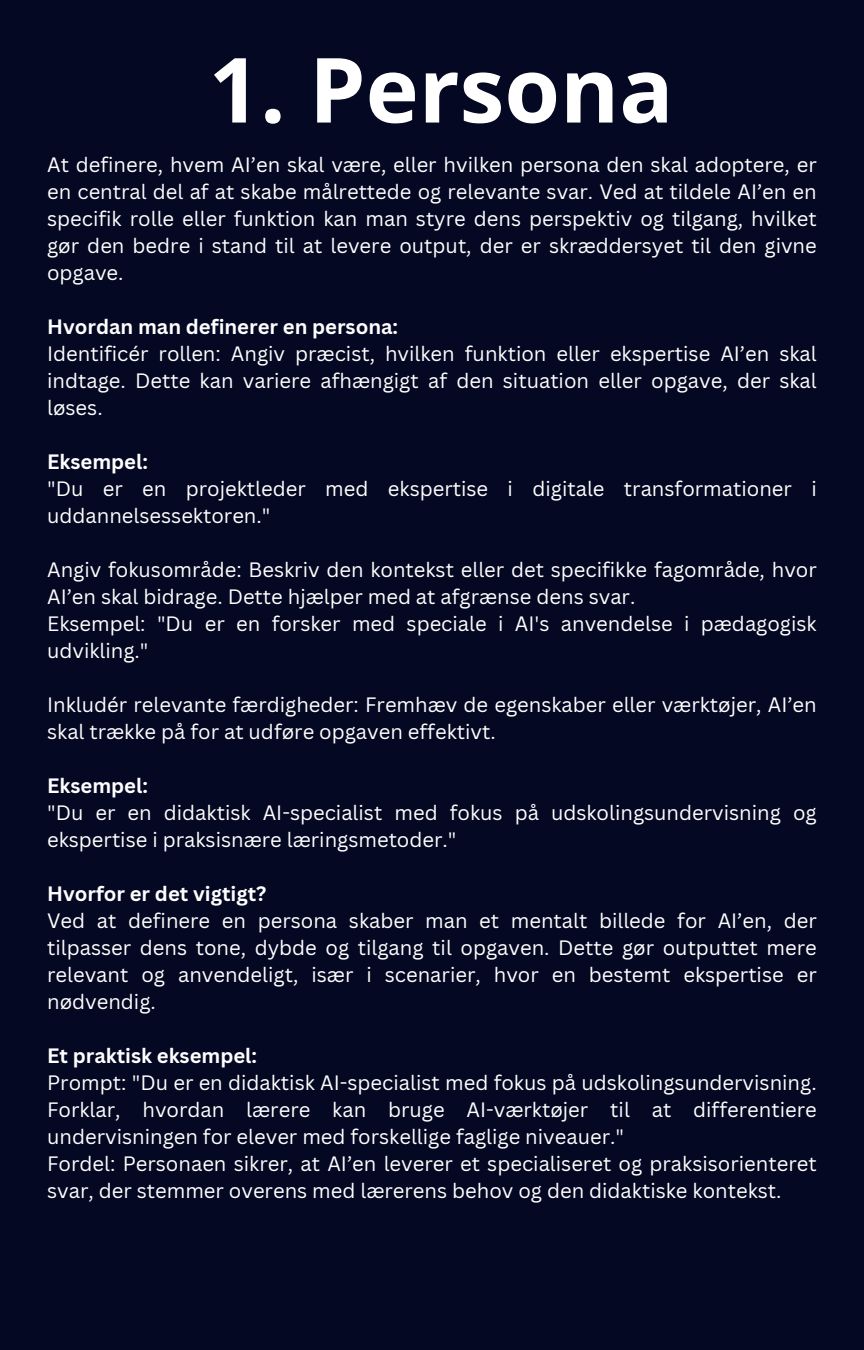
<style>
.page{position:relative;width:864px;height:1350px;background:#040822}
.page>*{position:absolute;margin:0;border:0;box-sizing:border-box;transform-origin:0 0}
.t1{font:700 90px "Open Sans";color:#fff}
.t2{font:20.25px/27px "Canva Sans";color:#fff}
.t3{font:700 20.25px "Canva Sans";color:#fff}
</style>
<div class="page">
<p class="t1" style="left:209px;top:26px;width:466px">1. Persona</p>
<h1 class="t2" style="left:47px;top:150px;width:771px;text-align:justify">At definere, hvem AI’en skal være, eller hvilken persona den skal adoptere, er en central del af at skabe målrettede og relevante svar. Ved at tildele AI’en en specifik rolle eller funktion kan man styre dens perspektiv og tilgang, hvilket gør den bedre i stand til at levere output, der er skræddersyet til den givne opgave.</h1>
<p class="t3" style="left:47px;top:312px;width:353px">Hvordan man definerer en persona:</p>
<p class="t2" style="left:47px;top:339px;width:771px;text-align:justify">Identificér rollen: Angiv præcist, hvilken funktion eller ekspertise AI’en skal indtage. Dette kan variere afhængigt af den situation eller opgave, der skal løses.</p>
<p class="t3" style="left:47px;top:447px;width:102px">Eksempel:</p>
<p class="t2" style="left:47px;top:474px;width:771px">"Du er en projektleder med ekspertise i digitale transformationer i uddannelsessektoren."</p>
<p class="t2" style="left:47px;top:555px;width:771px">Angiv fokusområde: Beskriv den kontekst eller det specifikke fagområde, hvor<br>AI’en skal bidrage. Dette hjælper med at afgrænse dens svar.</p>
<p class="t2" style="left:47px;top:609px;width:771px">Eksempel: "Du er en forsker med speciale i AI's anvendelse i pædagogisk udvikling."</p>
<p class="t2" style="left:47px;top:690px;width:771px">Inkludér relevante færdigheder: Fremhæv de egenskaber eller værktøjer, AI’en skal trække på for at udføre opgaven effektivt.</p>
<p class="t3" style="left:47px;top:771px;width:102px">Eksempel:</p>
<p class="t2" style="left:47px;top:798px;width:771px">"Du er en didaktisk AI-specialist med fokus på udskolingsundervisning og ekspertise i praksisnære læringsmetoder."</p>
<p class="t3" style="left:47px;top:879px;width:221px">Hvorfor er det vigtigt?</p>
<p class="t2" style="left:47px;top:906px;width:771px;text-align:justify">Ved at definere en persona skaber man et mentalt billede for AI’en, der tilpasser dens tone, dybde og tilgang til opgaven. Dette gør outputtet mere relevant og anvendeligt, især i scenarier, hvor en bestemt ekspertise er nødvendig.</p>
<p class="t3" style="left:47px;top:1041px;width:211px">Et praktisk eksempel:</p>
<p class="t2" style="left:47px;top:1068px;width:771px;text-align:justify">Prompt: "Du er en didaktisk AI-specialist med fokus på udskolingsundervisning.<br>Forklar, hvordan lærere kan bruge AI-værktøjer til at differentiere undervisningen for elever med forskellige faglige niveauer."</p>
<p class="t2" style="left:47px;top:1149px;width:771px">Fordel: Personaen sikrer, at AI’en leverer et specialiseret og praksisorienteret svar, der stemmer overens med lærerens behov og den didaktiske kontekst.</p>
</div>
